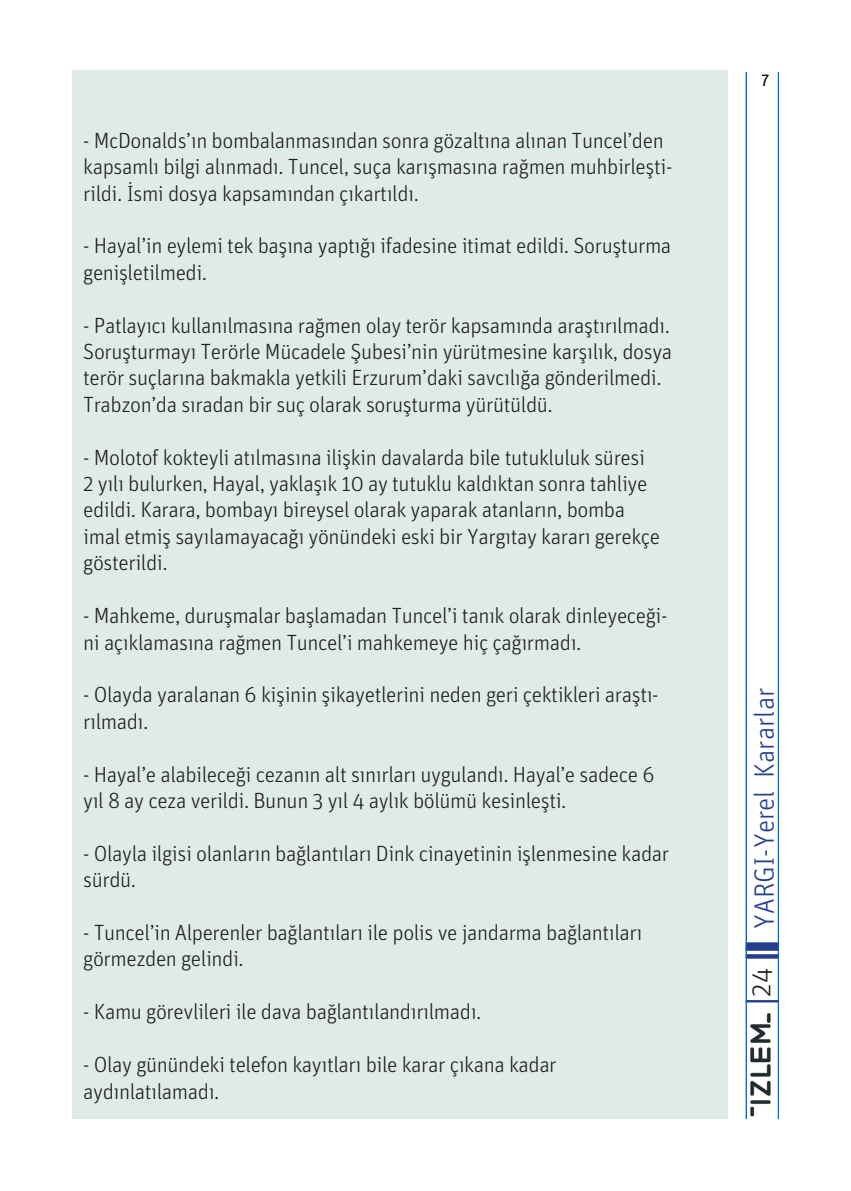
<style>
.page{position:relative;width:851px;height:1191px;background:#fff}
.page>*{position:absolute;margin:0;border:0;box-sizing:border-box;transform-origin:0 0}
.t1{font:300 28px "Unit";color:#253f8e}
.t2{font:300 28px "Unit";color:#231f20}
.t3{font:300 22px/26.4px "Unit";letter-spacing:-.02em;color:#231f20}
.t4{font:300 16px "Unit";color:#231f20}
</style>
<div class="page">
<img style="left:750px;top:1013px;width:21px;height:104px">
<div style="left:72px;top:71px;width:655px;height:1048px;background:#dfece6"></div>
<svg style="left:746px;top:954px;width:31px;height:4px"></svg>
<hr style="left:745px;top:1000px;width:33px;height:2px;background:#253f8e">
<div style="left:745px;top:942px;width:33px;height:8px;background:#253f8e"></div>
<hr style="left:745px;top:72px;width:1px;height:1047px;background:#1c5dab">
<hr style="left:777px;top:72px;width:1px;height:1047px;background:#1c5dab">
<p class="t3" style="left:83px;top:127px;width:590px">- McDonalds’ın bombalanmasından sonra gözaltına alınan Tuncel’den kapsamlı bilgi alınmadı. Tuncel, suça karışmasına rağmen muhbirleşti&shy;rildi. İsmi dosya kapsamından çıkartıldı.</p>
<p class="t3" style="left:83px;top:232px;width:589px">- Hayal’in eylemi tek başına yaptığı ifadesine itimat edildi. Soruşturma genişletilmedi.</p>
<p class="t3" style="left:83px;top:311px;width:590px">- Patlayıcı kullanılmasına rağmen olay terör kapsamında araştırılmadı.<br>Soruşturmayı Terörle Mücadele Şubesi’nin yürütmesine karşılık, dosya terör suçlarına bakmakla yetkili Erzurum’daki savcılığa gönderilmedi.<br>Trabzon’da sıradan bir suç olarak soruşturma yürütüldü.</p>
<p class="t3" style="left:83px;top:443px;width:578px">- Molotof kokteyli atılmasına ilişkin davalarda bile tutukluluk süresi 2 yılı bulurken, Hayal, yaklaşık 10 ay tutuklu kaldıktan sonra tahliye edildi. Karara, bombayı bireysel olarak yaparak atanların, bomba imal etmiş sayılamayacağı yönündeki eski bir Yargıtay kararı gerekçe gösterildi.</p>
<p class="t3" style="left:83px;top:602px;width:585px">- Mahkeme, duruşmalar başlamadan Tuncel’i tanık olarak dinleyeceği&shy;ni açıklamasına rağmen Tuncel’i mahkemeye hiç çağırmadı.</p>
<p class="t3" style="left:83px;top:681px;width:577px">- Olayda yaralanan 6 kişinin şikayetlerini neden geri çektikleri araştı&shy;rılmadı.</p>
<p class="t3" style="left:83px;top:760px;width:572px">- Hayal’e alabileceği cezanın alt sınırları uygulandı. Hayal’e sadece 6 yıl 8 ay ceza verildi. Bunun 3 yıl 4 aylık bölümü kesinleşti.</p>
<p class="t3" style="left:83px;top:839px;width:587px">- Olayla ilgisi olanların bağlantıları Dink cinayetinin işlenmesine kadar sürdü.</p>
<p class="t3" style="left:83px;top:919px;width:560px">- Tuncel’in Alperenler bağlantıları ile polis ve jandarma bağlantıları görmezden gelindi.</p>
<p class="t3" style="left:83px;top:998px;width:400px">- Kamu görevlileri ile dava bağlantılandırılmadı.</p>
<p class="t3" style="left:83px;top:1051px;width:475px">- Olay günündeki telefon kayıtları bile karar çıkana kadar aydınlatılamadı.</p>
<p class="t4" style="left:761px;top:71px;width:9px">7</p>
<p class="t1" style="left:748px;top:928px;width:242px;rotate:-90deg">YARGI-Yerel Kararlar</p>
<p class="t2" style="left:744px;top:996px;width:30px;rotate:-90deg">24</p>
</div>
